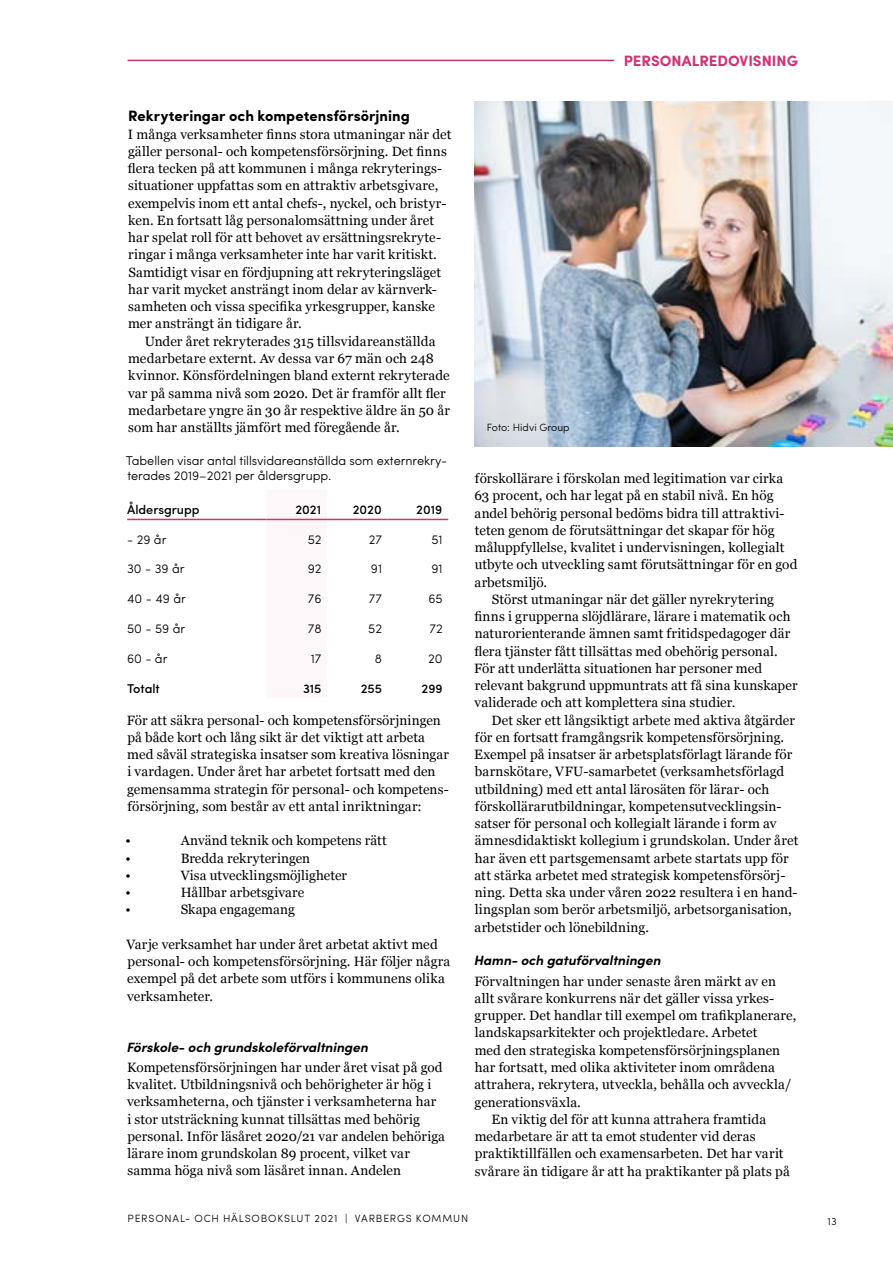
<style>
.page{position:relative;width:893px;height:1263px;background:#fff}
.page>*{position:absolute;margin:0;border:0;box-sizing:border-box;transform-origin:0 0}
.t1{font:700 15px "Sofia Pro";letter-spacing:.005em;color:#000}
.t2{font:700 15px "Sofia Pro";color:#d03375}
.t3{font:13.5px/17.2px "Georgia";letter-spacing:.01em;color:#000}
.t4{font:italic 700 13.5px "Sofia Pro";color:#000}
.t5{font:300 12.75px/14.7px "Sofia Pro";letter-spacing:-.005em;color:#000}
.t6{font:500 12.75px "Sofia Pro";color:#000}
.t7{font:300 10.5px "Sofia Pro";letter-spacing:.08em;color:#000}
.t8{font:300 10.5px "Sofia Pro";color:#000}
</style>
<div class="page">
<hr style="left:128px;top:60px;width:486px;height:1px;background:#d03375">
<svg style="left:266px;top:518px;width:61px;height:3px"></svg>
<hr style="left:127px;top:519px;width:139px;height:1px;background:#d03375">
<hr style="left:266px;top:519px;width:61px;height:1px;background:#d03375">
<hr style="left:327px;top:519px;width:61px;height:1px;background:#d03375">
<hr style="left:388px;top:519px;width:60px;height:1px;background:#d03375">
<img style="left:474px;top:101px;width:419px;height:345px">
<p class="t1" style="left:128px;top:105px;width:283px">Rekryteringar och kompetensförsörjning</p>
<p class="t3" style="left:128px;top:125px;width:325px">I många verksamheter finns stora utmaningar när det gäller personal- och kompetensförsörjning. Det finns flera tecken på att kommunen i många rekryterings&shy;situationer uppfattas som en attraktiv arbetsgivare, exempelvis inom ett antal chefs-, nyckel, och bristyr&shy;ken. En fortsatt låg personalomsättning under året har spelat roll för att behovet av ersättningsrekryte&shy;ringar i många verksamheter inte har varit kritiskt.<br>Samtidigt visar en fördjupning att rekryteringsläget har varit mycket ansträngt inom delar av kärnverk&shy;samheten och vissa specifika yrkesgrupper, kanske mer ansträngt än tidigare år.</p>
<p class="t3" style="left:128px;top:332px;width:324px;text-indent:17px">Under året rekryterades 315 tillsvidareanställda medarbetare externt. Av dessa var 67 män och 248 kvinnor. Könsfördelningen bland externt rekryterade var på samma nivå som 2020. Det är framför allt fler medarbetare yngre än 30 år respektive äldre än 50 år som har anställts jämfört med föregående år.</p>
<p class="t5" style="left:126px;top:452px;width:323px">Tabellen visar antal tillsvidareanställda som externrekry&shy;terades 2019–2021 per åldersgrupp.</p>
<p class="t6" style="left:127px;top:499px;width:74px">Åldersgrupp</p>
<p class="t6" style="left:295px;top:499px;width:27px">2021</p>
<p class="t6" style="left:353px;top:499px;width:30px">2020</p>
<p class="t6" style="left:416px;top:499px;width:28px">2019</p>
<p class="t5" style="left:127px;top:531px;width:41px">- 29 år</p>
<p class="t5" style="left:308px;top:531px;width:15px">52</p>
<p class="t5" style="left:369px;top:531px;width:15px">27</p>
<p class="t5" style="left:431px;top:531px;width:13px">51</p>
<p class="t5" style="left:127px;top:561px;width:59px">30 - 39 år</p>
<p class="t5" style="left:308px;top:561px;width:15px">92</p>
<p class="t5" style="left:371px;top:561px;width:13px">91</p>
<p class="t5" style="left:431px;top:561px;width:13px">91</p>
<p class="t5" style="left:127px;top:591px;width:60px">40 - 49 år</p>
<p class="t5" style="left:308px;top:591px;width:15px">76</p>
<p class="t5" style="left:369px;top:591px;width:15px">77</p>
<p class="t5" style="left:428px;top:591px;width:16px">65</p>
<p class="t5" style="left:127px;top:620px;width:60px">50 - 59 år</p>
<p class="t5" style="left:308px;top:620px;width:15px">78</p>
<p class="t5" style="left:368px;top:620px;width:15px">52</p>
<p class="t5" style="left:429px;top:620px;width:15px">72</p>
<p class="t5" style="left:127px;top:650px;width:42px">60 - år</p>
<p class="t5" style="left:311px;top:650px;width:12px">17</p>
<p class="t5" style="left:375px;top:650px;width:9px">8</p>
<p class="t5" style="left:428px;top:650px;width:16px">20</p>
<p class="t6" style="left:127px;top:678px;width:34px">Totalt</p>
<p class="t6" style="left:303px;top:678px;width:20px">315</p>
<p class="t6" style="left:361px;top:678px;width:23px">255</p>
<p class="t6" style="left:422px;top:678px;width:23px">299</p>
<p class="t3" style="left:127px;top:711px;width:324px">För att säkra personal- och kompetensförsörjningen på både kort och lång sikt är det viktigt att arbeta med såväl strategiska insatser som kreativa lösningar i vardagen. Under året har arbetet fortsatt med den gemensamma strategin för personal- och kompetens&shy;försörjning, som består av ett antal inriktningar:</p>
<p class="t3" style="left:125px;top:831px;width:7px">•</p>
<p class="t3" style="left:181px;top:831px;width:208px">Använd teknik och kompetens rätt</p>
<p class="t3" style="left:125px;top:849px;width:7px">•</p>
<p class="t3" style="left:181px;top:849px;width:131px">Bredda rekryteringen</p>
<p class="t3" style="left:125px;top:866px;width:7px">•</p>
<p class="t3" style="left:181px;top:866px;width:168px">Visa utvecklingsmöjligheter</p>
<p class="t3" style="left:125px;top:883px;width:7px">•</p>
<p class="t3" style="left:181px;top:883px;width:125px">Hållbar arbetsgivare</p>
<p class="t3" style="left:125px;top:900px;width:7px">•</p>
<p class="t3" style="left:181px;top:900px;width:116px">Skapa engagemang</p>
<p class="t3" style="left:127px;top:935px;width:325px">Varje verksamhet har under året arbetat aktivt med personal- och kompetensförsörjning. Här följer några exempel på det arbete som utförs i kommunens olika verksamheter.</p>
<p class="t4" style="left:127px;top:1036px;width:243px">Förskole- och grundskoleförvaltningen</p>
<p class="t3" style="left:127px;top:1058px;width:319px">Kompetensförsörjningen har under året visat på god kvalitet. Utbildningsnivå och behörigheter är hög i verksamheterna, och tjänster i verksamheterna har<br>i stor utsträckning kunnat tillsättas med behörig personal. Inför läsåret 2020/21 var andelen behöriga lärare inom grundskolan 89 procent, vilket var samma höga nivå som läsåret innan. Andelen</p>
<p class="t2" style="left:624px;top:49px;width:176px">PERSONALREDOVISNING</p>
<p class="t8" style="left:487px;top:420px;width:84px">Foto: Hidvi Group</p>
<p class="t3" style="left:475px;top:469px;width:310px">förskollärare i förskolan med legitimation var cirka</p>
<p class="t3" style="left:474px;top:486px;width:301px">63 procent, och har legat på en stabil nivå. En hög</p>
<p class="t3" style="left:475px;top:504px;width:312px">andel behörig personal bedöms bidra till attraktivi-</p>
<p class="t3" style="left:475px;top:521px;width:301px">teten genom de förutsättningar det skapar för hög</p>
<p class="t3" style="left:475px;top:538px;width:311px">måluppfyllelse, kvalitet i undervisningen, kollegialt</p>
<p class="t3" style="left:475px;top:555px;width:324px">utbyte och utveckling samt förutsättningar för en god</p>
<p class="t3" style="left:475px;top:573px;width:74px">arbetsmiljö.</p>
<p class="t3" style="left:492px;top:590px;width:284px">Störst utmaningar när det gäller nyrekrytering</p>
<p class="t3" style="left:474px;top:607px;width:317px">finns i grupperna slöjdlärare, lärare i matematik och</p>
<p class="t3" style="left:475px;top:624px;width:317px">naturorienterande ämnen samt fritidspedagoger där</p>
<p class="t3" style="left:474px;top:642px;width:305px">flera tjänster fått tillsättas med obehörig personal.</p>
<p class="t3" style="left:474px;top:659px;width:289px">För att underlätta situationen har personer med</p>
<p class="t3" style="left:475px;top:676px;width:324px">relevant bakgrund uppmuntrats att få sina kunskaper</p>
<p class="t3" style="left:475px;top:693px;width:262px">validerade och att komplettera sina studier.</p>
<p class="t3" style="left:491px;top:711px;width:305px">Det sker ett långsiktigt arbete med aktiva åtgärder</p>
<p class="t3" style="left:475px;top:728px;width:311px">för en fortsatt framgångsrik kompetensförsörjning.</p>
<p class="t3" style="left:474px;top:745px;width:319px">Exempel på insatser är arbetsplatsförlagt lärande för</p>
<p class="t3" style="left:475px;top:763px;width:311px">barnskötare, VFU-samarbetet (verksamhetsförlagd</p>
<p class="t3" style="left:475px;top:780px;width:296px">utbildning) med ett antal lärosäten för lärar- och</p>
<p class="t3" style="left:475px;top:797px;width:308px">förskollärarutbildningar, kompetensutvecklingsin-</p>
<p class="t3" style="left:475px;top:814px;width:303px">satser för personal och kollegialt lärande i form av</p>
<p class="t3" style="left:475px;top:832px;width:325px">ämnesdidaktiskt kollegium i grundskolan. Under året</p>
<p class="t3" style="left:475px;top:849px;width:315px">har även ett partsgemensamt arbete startats upp för</p>
<p class="t3" style="left:475px;top:866px;width:312px">att stärka arbetet med strategisk kompetensförsörj-</p>
<p class="t3" style="left:475px;top:883px;width:324px">ning. Detta ska under våren 2022 resultera i en hand-</p>
<p class="t3" style="left:475px;top:901px;width:318px">lingsplan som berör arbetsmiljö, arbetsorganisation,</p>
<p class="t3" style="left:475px;top:918px;width:176px">arbetstider och lönebildning.</p>
<p class="t4" style="left:474px;top:950px;width:188px">Hamn- och gatuförvaltningen</p>
<p class="t3" style="left:474px;top:972px;width:303px">Förvaltningen har under senaste åren märkt av en</p>
<p class="t3" style="left:475px;top:989px;width:301px">allt svårare konkurrens när det gäller vissa yrkes-</p>
<p class="t3" style="left:475px;top:1006px;width:323px">grupper. Det handlar till exempel om trafikplanerare,</p>
<p class="t3" style="left:475px;top:1024px;width:284px">landskapsarkitekter och projektledare. Arbetet</p>
<p class="t3" style="left:475px;top:1041px;width:307px">med den strategiska kompetensförsörjningsplanen</p>
<p class="t3" style="left:475px;top:1058px;width:302px">har fortsatt, med olika aktiviteter inom områdena</p>
<p class="t3" style="left:475px;top:1075px;width:318px">attrahera, rekrytera, utveckla, behålla och avveckla/</p>
<p class="t3" style="left:475px;top:1093px;width:108px">generationsväxla.</p>
<p class="t3" style="left:491px;top:1110px;width:276px">En viktig del för att kunna attrahera framtida</p>
<p class="t3" style="left:475px;top:1127px;width:282px">medarbetare är att ta emot studenter vid deras</p>
<p class="t3" style="left:475px;top:1144px;width:310px">praktiktillfällen och examensarbeten. Det har varit</p>
<p class="t3" style="left:475px;top:1162px;width:316px">svårare än tidigare år att ha praktikanter på plats på</p>
<p class="t7" style="left:128px;top:1210px;width:342px">PERSONAL- OCH HÄLSOBOKSLUT 2021 | VARBERGS KOMMUN</p>
<p class="t7" style="left:827px;top:1213px;width:11px">13</p>
</div>
